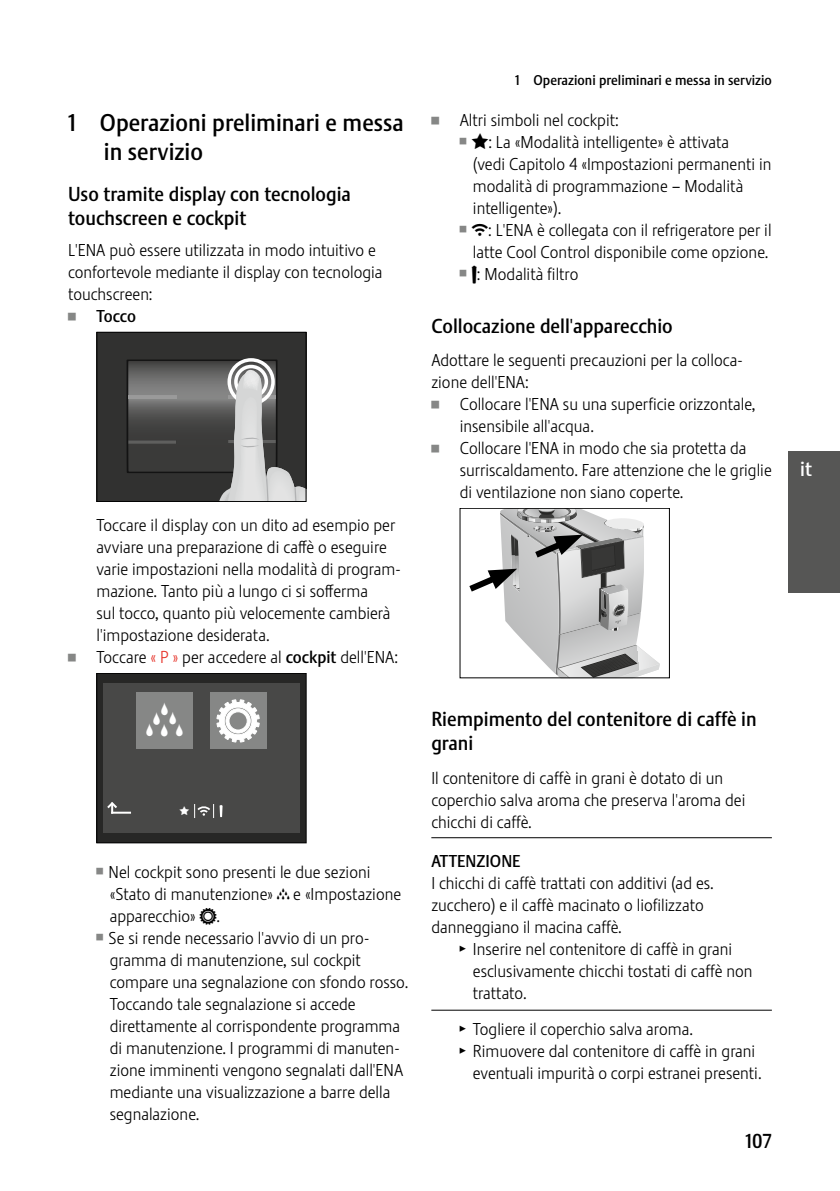
<style>
.page{position:relative;width:840px;height:1191px;background:#fff}
.page>*{position:absolute;margin:0;border:0;box-sizing:border-box;transform-origin:0 0}
.t1{font:50px "Jura Pict 2006";color:#fff}
.t2{font:24px/28.8px "Stalemate Pro 2 J Medium";color:#000}
.t3{font:20px/24px "Stalemate Pro 2 J Medium";color:#000}
.t4{font:20px "Stalemate LF";color:#fff}
.t5{font:17px/22px "Stalemate Pro 2 J Light";color:#000}
.t6{font:17px "Stalemate Pro 2 J Medium";color:#000}
.t7{font:14px "Stalemate Pro 2 J Medium";color:#000}
.s1{font-family:"Jura Pict 2006";font-size:28px;color:#868786}
.s2{color:#e63026}
.s3{font-family:"Stalemate Pro 2 J Medium"}
.s4{font-family:"Jura Pict 2006";font-size:24px;color:#868786}
.s5{font-family:"Jura Pict 2006"}
.s6{font-family:"Jura Pict 2006";font-size:16px}
</style>
<div class="page">
<div style="left:788px;top:451px;width:51px;height:141px;background:#565655"></div>
<svg style="left:98px;top:334px;width:206px;height:166px;background:#595958"></svg>
<div style="left:96px;top:332px;width:210px;height:170px;border:1px solid #000"></div>
<div style="left:97px;top:673px;width:209px;height:170px;background:#272726"></div>
<div style="left:96px;top:673px;width:210px;height:170px;border:1px solid #000"></div>
<div style="left:103px;top:683px;width:196px;height:150px;background:#484847"></div>
<hr style="left:111px;top:811px;width:20px;height:2px;background:#fff">
<svg style="left:107px;top:802px;width:11px;height:10px"></svg>
<div style="left:210px;top:693px;width:56px;height:56px;background:#868786"></div>
<svg style="left:217px;top:699px;width:42px;height:43px"></svg>
<div style="left:137px;top:693px;width:56px;height:56px;background:#868786"></div>
<hr style="left:431px;top:837px;width:340px;height:1px;background:#000">
<hr style="left:431px;top:1009px;width:340px;height:1px;background:#000">
<svg style="left:462px;top:508px;width:197px;height:170px"></svg>
<svg style="left:194px;top:804px;width:29px;height:14px"></svg>
<h2 class="t2" style="left:104px;top:109px;width:301px;text-indent:-36px">1 Operazioni preliminari e messa in servizio</h2>
<p class="t3" style="left:68px;top:182px;width:284px">Uso tramite display con tecnologia touchscreen e cockpit</p>
<p class="t5" style="left:68px;top:239px;width:315px">L'ENA può essere utilizzata in modo intuitivo e confortevole mediante il display con tecnologia touchscreen:</p>
<p class="t6" style="left:68px;top:306px;width:69px"><span class="s1">U</span> Tocco</p>
<p class="t5" style="left:96px;top:514px;width:300px">Toccare il display con un dito ad esempio per</p>
<p class="t5" style="left:96px;top:536px;width:292px">avviare una preparazione di caffè o eseguire</p>
<p class="t5" style="left:96px;top:558px;width:305px">varie impostazioni nella modalità di program-</p>
<p class="t5" style="left:96px;top:580px;width:273px">mazione. Tanto più a lungo ci si sofferma</p>
<p class="t5" style="left:96px;top:602px;width:295px">sul tocco, quanto più velocemente cambierà</p>
<p class="t5" style="left:96px;top:624px;width:175px">l'impostazione desiderata.</p>
<p class="t5" style="left:68px;top:646px;width:331px"><span class="s1">U</span> Toccare <span class="s2">« P »</span> per accedere al <span class="s3">cockpit</span> dell'ENA:</p>
<h1 class="t1" style="left:146px;top:690px;width:38px">c</h1>
<p class="t5" style="left:96px;top:861px;width:275px"><span class="s4">U</span> Nel cockpit sono presenti le due sezioni</p>
<p class="t5" style="left:110px;top:883px;width:293px">«Stato di manutenzione» <span class="s5">c</span> e «Impostazione</p>
<p class="t5" style="left:110px;top:905px;width:112px">apparecchio» <span class="s6">f</span>.</p>
<p class="t5" style="left:96px;top:927px;width:274px"><span class="s4">U</span> Se si rende necessario l'avvio di un pro-</p>
<p class="t5" style="left:110px;top:949px;width:252px">gramma di manutenzione, sul cockpit</p>
<p class="t5" style="left:110px;top:971px;width:300px">compare una segnalazione con sfondo rosso.</p>
<p class="t5" style="left:110px;top:993px;width:247px">Toccando tale segnalazione si accede</p>
<p class="t5" style="left:110px;top:1015px;width:292px">direttamente al corrispondente programma</p>
<p class="t5" style="left:110px;top:1037px;width:291px">di manutenzione. I programmi di manuten-</p>
<p class="t5" style="left:110px;top:1059px;width:295px">zione imminenti vengono segnalati dall'ENA</p>
<p class="t5" style="left:110px;top:1081px;width:282px">mediante una visualizzazione a barre della</p>
<p class="t5" style="left:110px;top:1103px;width:91px">segnalazione.</p>
<p class="t7" style="left:514px;top:72px;width:258px">1 Operazioni preliminari e messa in servizio</p>
<p class="t5" style="left:431px;top:109px;width:189px"><span class="s1">U</span> Altri simboli nel cockpit:</p>
<p class="t5" style="left:459px;top:131px;width:271px"><span class="s4">U</span> <span class="s6">h</span>: La «Modalità intelligente» è attivata</p>
<p class="t5" style="left:472px;top:153px;width:300px">(vedi Capitolo 4 «Impostazioni permanenti in</p>
<p class="t5" style="left:472px;top:175px;width:271px">modalità di programmazione – Modalità</p>
<p class="t5" style="left:472px;top:197px;width:90px">intelligente»).</p>
<p class="t5" style="left:459px;top:219px;width:313px"><span class="s4">U</span> <span class="s6">g</span>: L'ENA è collegata con il refrigeratore per il</p>
<p class="t5" style="left:472px;top:241px;width:297px">latte Cool Control disponibile come opzione.</p>
<p class="t5" style="left:459px;top:263px;width:120px"><span class="s4">U</span> <span class="s6">$</span>: Modalità filtro</p>
<p class="t3" style="left:431px;top:314px;width:243px">Collocazione dell'apparecchio</p>
<p class="t5" style="left:431px;top:349px;width:313px">Adottare le seguenti precauzioni per la colloca-</p>
<p class="t5" style="left:431px;top:371px;width:99px">zione dell'ENA:</p>
<p class="t5" style="left:431px;top:393px;width:325px"><span class="s1">U</span> Collocare l'ENA su una superficie orizzontale,</p>
<p class="t5" style="left:459px;top:415px;width:136px">insensibile all'acqua.</p>
<p class="t5" style="left:431px;top:437px;width:316px"><span class="s1">U</span> Collocare l'ENA in modo che sia protetta da</p>
<p class="t5" style="left:459px;top:459px;width:313px">surriscaldamento. Fare attenzione che le griglie</p>
<p class="t5" style="left:459px;top:481px;width:225px">di ventilazione non siano coperte.</p>
<p class="t3" style="left:431px;top:707px;width:327px">Riempimento del contenitore di caffè in grani</p>
<p class="t5" style="left:431px;top:766px;width:315px">Il contenitore di caffè in grani è dotato di un coperchio salva aroma che preserva l'aroma dei chicchi di caffè.</p>
<p class="t6" style="left:431px;top:850px;width:91px">ATTENZIONE</p>
<p class="t5" style="left:431px;top:871px;width:284px">I chicchi di caffè trattati con additivi (ad es. zucchero) e il caffè macinato o liofilizzato danneggiano il macina caffè.</p>
<p class="t5" style="left:472px;top:937px;width:281px;text-indent:-13px"><span class="s5">T</span> Inserire nel contenitore di caffè in grani esclusivamente chicchi tostati di caffè non trattato.</p>
<p class="t5" style="left:459px;top:1018px;width:235px"><span class="s5">T</span> Togliere il coperchio salva aroma.</p>
<p class="t5" style="left:459px;top:1040px;width:297px"><span class="s5">T</span> Rimuovere dal contenitore di caffè in grani</p>
<p class="t5" style="left:472px;top:1062px;width:290px">eventuali impurità o corpi estranei presenti.</p>
<p class="t3" style="left:745px;top:1129px;width:28px">107</p>
<p class="t4" style="left:799px;top:457px;width:13px">it</p>
</div>
